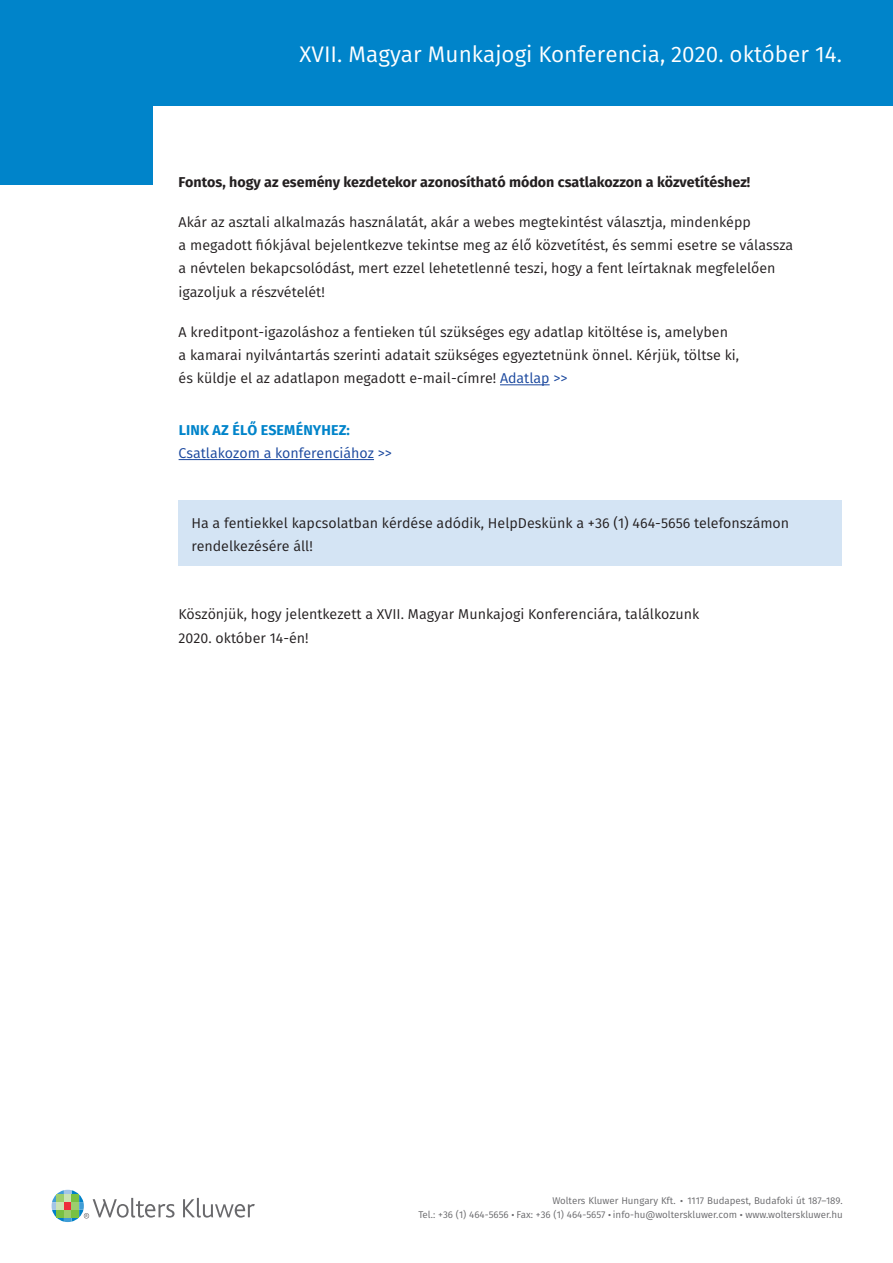
<style>
.page{position:relative;width:893px;height:1263px;background:#fff}
.page>*{position:absolute;margin:0;border:0;box-sizing:border-box;transform-origin:0 0}
.t1{font:22.5px "Fira Sans";color:#fff}
.t2{font:14.25px/23.2px "Fira Sans";color:#231f20}
.t3{font:700 14.25px "Fira Sans";color:#231f20}
.t4{font:14.25px "Fira Sans";color:#18469d}
.t5{font:700 14.25px "Fira Sans";letter-spacing:.01em;color:#0084ca}
.t6{font:9.75px/13.5px "Fira Sans";color:#69696c;text-align:right}
.s1{color:#18469d}
.s2{font-weight:900}
</style>
<div class="page">
<div style="left:0;top:0;width:893px;height:185px;background:#0084ca"></div>
<div style="left:153px;top:106px;width:740px;height:1055px;background:#fff"></div>
<hr style="left:500px;top:384px;width:50px;height:1px;background:#18469d">
<hr style="left:179px;top:459px;width:195px;height:1px;background:#18469d">
<div style="left:179px;top:500px;width:663px;height:66px;background:#d4e4f4"></div>
<svg style="left:183px;top:1198px;width:72px;height:19px"></svg>
<svg style="left:52px;top:1190px;width:123px;height:32px"></svg>
<h1 class="t1" style="left:300px;top:38px;width:544px">XVII. Magyar Munkajogi Konferencia, 2020. október 14.</h1>
<p class="t3" style="left:179px;top:170px;width:573px">Fontos, hogy az esemény kezdetekor azonosítható módon csatlakozzon a közvetítéshez!</p>
<p class="t2" style="left:179px;top:210px;width:616px">Akár az asztali alkalmazás használatát, akár a webes megtekintést választja, mindenképp<br>a megadott fiókjával bejelentkezve tekintse meg az élő közvetítést, és semmi esetre se válassza a névtelen bekapcsolódást, mert ezzel lehetetlenné teszi, hogy a fent leírtaknak megfelelően igazoljuk a részvételét!</p>
<p class="t2" style="left:179px;top:320px;width:562px">A kreditpont-igazoláshoz a fentieken túl szükséges egy adatlap kitöltése is, amelyben a kamarai nyilvántartás szerinti adatait szükséges egyeztetnünk önnel. Kérjük, töltse ki, és küldje el az adatlapon megadott e-mail-címre! <span class="s1">Adatlap &gt;&gt;</span></p>
<p class="t5" style="left:179px;top:418px;width:173px">LINK AZ ÉLŐ ESEMÉNYHEZ:</p>
<p class="t4" style="left:179px;top:443px;width:215px">Csatlakozom a konferenciához &gt;&gt;</p>
<p class="t2" style="left:191px;top:511px;width:599px">Ha a fentiekkel kapcsolatban kérdése adódik, HelpDeskünk a +36 (1) 464-5656 telefonszámon rendelkezésére áll!</p>
<p class="t2" style="left:179px;top:602px;width:522px">Köszönjük, hogy jelentkezett a XVII. Magyar Munkajogi Konferenciára, találkozunk<br>2020. október 14-én!</p>
<p class="t6" style="left:418px;top:1194px;width:426px">Wolters Kluwer Hungary Kft. <span class="s2">·</span> 1117 Budapest, Budafoki út 187–189.<br>Tel.: +36 (1) 464-5656 <span class="s2">·</span> Fax: +36 (1) 464-5657 <span class="s2">·</span> info-hu@wolterskluwer.com <span class="s2">·</span> www.wolterskluwer.hu</p>
</div>
